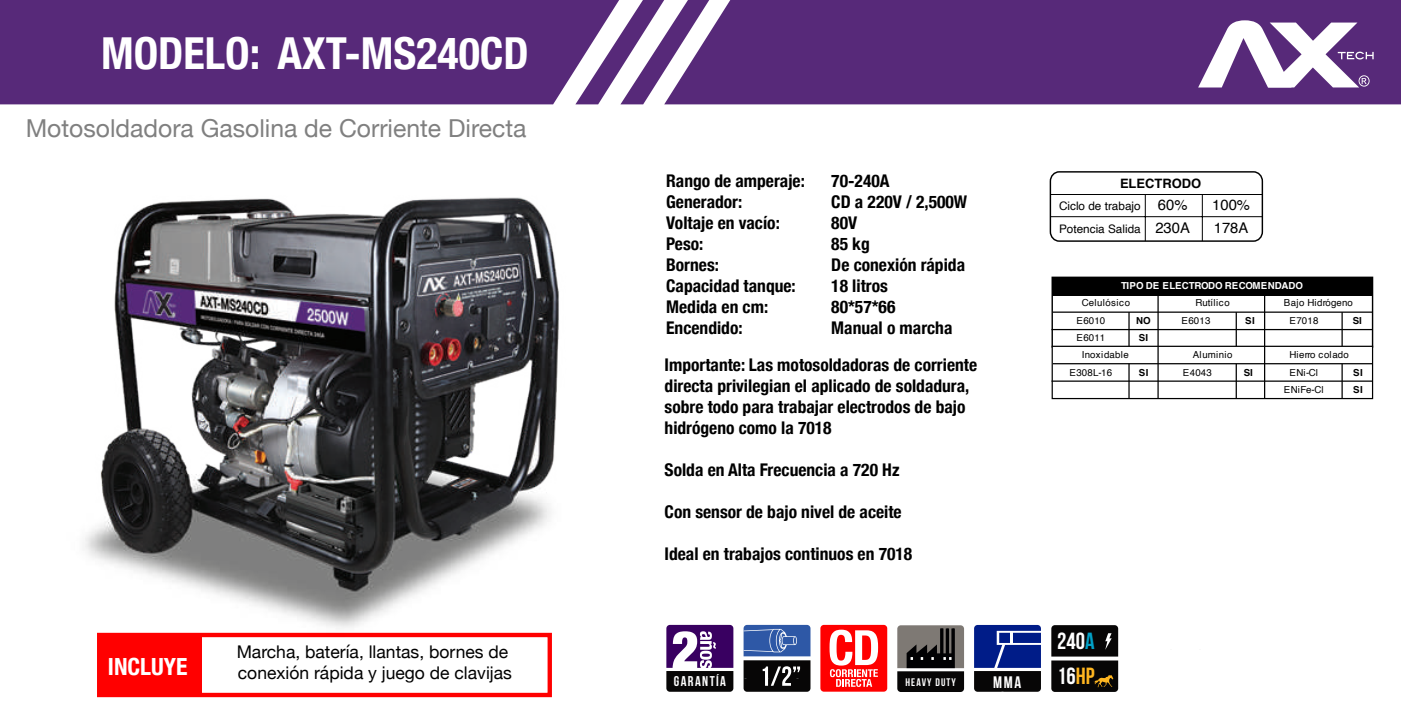
<style>
.page{position:relative;width:1401px;height:720px;background:#fff}
.page>*{position:absolute;margin:0;border:0;box-sizing:border-box;transform-origin:0 0}
.t1{font:700 condensed 44px "Helvetica Neue";color:#fff}
.t2{font:24.75px "Helvetica Neue";color:#808080}
.t3{font:700 condensed 23.75px "Helvetica Neue";color:#fff}
.t4{font:23.25px/35px "Bebas Neue";color:#fff}
.t5{font:700 condensed 17.5px/21px "Helvetica Neue";color:#000}
.t6{font:17.5px/21px "Helvetica Neue";color:#000}
.t7{font:16.75px "Bebas Neue";color:#fff}
.t8{font:14.75px "Helvetica";color:#000}
.t9{font:14.25px "Bebas Neue";letter-spacing:.1em;color:#fff}
.t10{font:700 13px "Helvetica";color:#000}
.t11{font:11.75px "Helvetica";color:#000}
.t12{font:11px "Bebas Neue";letter-spacing:.1em;color:#fff}
.t13{font:9.75px/17.8px "Helvetica";letter-spacing:.015em;color:#000}
.t14{font:700 9.75px "Helvetica";letter-spacing:-.005em;color:#fff}
.t15{font:700 9.75px "Helvetica";letter-spacing:.045em;color:#000}
.s1{font-size:14.75px}
.s2{color:#01a0c6}
.s3{color:#ffb620}
</style>
<div class="page">
<svg style="left:743px;top:625px;width:67px;height:67px;background:#3f5172"></svg>
<svg style="left:974px;top:625px;width:66px;height:67px;background:#20306d"></svg>
<div style="left:709px;top:0;width:691px;height:104px;background:#572979"></div>
<div style="left:0;top:0;width:575px;height:104px;background:#572979"></div>
<svg style="left:575px;top:0;width:134px;height:104px"></svg>
<div style="left:99px;top:635px;width:103px;height:60px;background:#f00"></div>
<div style="left:97px;top:633px;width:455px;height:64px;border:4px solid #f00"></div>
<svg style="left:1197px;top:20px;width:176px;height:68px"></svg>
<div style="left:1049px;top:171px;width:213px;height:71px;border:1px solid #000;border-radius:9px"></div>
<hr style="left:1049px;top:216px;width:212px;height:1px;background:#000">
<hr style="left:1201px;top:195px;width:1px;height:46px;background:#000">
<hr style="left:1144px;top:195px;width:1px;height:46px;background:#000">
<hr style="left:1050px;top:194px;width:211px;height:1px;background:#000">
<svg style="left:666px;top:625px;width:67px;height:67px"></svg>
<div style="left:820px;top:625px;width:67px;height:67px;background:#f00;border-radius:4px"></div>
<svg style="left:829px;top:630px;width:48px;height:57px"></svg>
<div style="left:1051px;top:277px;width:321px;height:71px;background:#fff;border:1px solid #000"></div>
<div style="left:1051px;top:277px;width:321px;height:18px;background:#000"></div>
<hr style="left:1052px;top:312px;width:320px;height:1px;background:#000">
<hr style="left:1051px;top:329px;width:321px;height:1px;background:#000">
<hr style="left:1128px;top:312px;width:1px;height:35px;background:#000">
<hr style="left:1157px;top:295px;width:1px;height:52px;background:#000">
<hr style="left:1341px;top:312px;width:1px;height:35px;background:#000">
<hr style="left:1235px;top:312px;width:1px;height:35px;background:#000">
<hr style="left:1263px;top:295px;width:1px;height:52px;background:#000">
<div style="left:1051px;top:346px;width:321px;height:53px;background:#fff;border:1px solid #000"></div>
<hr style="left:1052px;top:363px;width:320px;height:1px;background:#000">
<hr style="left:1051px;top:381px;width:321px;height:1px;background:#000">
<hr style="left:1128px;top:364px;width:1px;height:35px;background:#000">
<hr style="left:1157px;top:346px;width:1px;height:53px;background:#000">
<hr style="left:1341px;top:364px;width:1px;height:35px;background:#000">
<hr style="left:1235px;top:364px;width:1px;height:35px;background:#000">
<hr style="left:1263px;top:346px;width:1px;height:53px;background:#000">
<img style="left:85px;top:197px;width:474px;height:484px">
<svg style="left:897px;top:625px;width:66px;height:67px;background:#43413f"></svg>
<svg style="left:1051px;top:625px;width:66px;height:67px;background:#1e1c19"></svg>
<h1 class="t1" style="left:101px;top:17px;width:429px">MODELO: AXT-MS240CD</h1>
<h2 class="t2" style="left:26px;top:110px;width:502px">Motosoldadora Gasolina de Corriente Directa</h2>
<h3 class="t3" style="left:108px;top:646px;width:81px">INCLUYE</h3>
<p class="t6" style="left:237px;top:643px;width:277px">Marcha, batería, llantas, bornes de conexión rápida y juego de clavijas</p>
<p class="t5" style="left:666px;top:169px;width:140px">Rango de amperaje:<br>Generador:<br>Voltaje en vacío:<br>Peso:<br>Bornes:<br>Capacidad tanque:<br>Medida en cm:<br>Encendido:</p>
<p class="t5" style="left:831px;top:169px;width:137px">70-240A<br>CD a 220V / 2,500W<br>80V<br>85 kg<br>De conexión rápida<br>18 litros<br>80*57*66<br>Manual o marcha</p>
<p class="t5" style="left:664px;top:353px;width:314px">Importante: Las motosoldadoras de corriente directa privilegian el aplicado de soldadura, sobre todo para trabajar electrodos de bajo hidrógeno como la 7018</p>
<p class="t5" style="left:664px;top:458px;width:236px">Solda en Alta Frecuencia a 720 Hz</p>
<p class="t5" style="left:664px;top:500px;width:238px">Con sensor de bajo nivel de aceite</p>
<p class="t5" style="left:664px;top:542px;width:249px">Ideal en trabajos continuos en 7018</p>
<p class="t10" style="left:1119px;top:173px;width:83px">ELECTRODO</p>
<p class="t8" style="left:1157px;top:194px;width:31px">60%</p>
<p class="t8" style="left:1211px;top:194px;width:39px">100%</p>
<p class="t11" style="left:1058px;top:219px;width:132px">Potencia Salida <span class="s1">230A</span></p>
<p class="t8" style="left:1213px;top:216px;width:36px">178A</p>
<p class="t11" style="left:1058px;top:197px;width:83px">Ciclo de trabajo</p>
<p class="t14" style="left:1120px;top:278px;width:183px">TIPO DE ELECTRODO RECOMENDADO</p>
<p class="t13" style="left:1076px;top:294px;width:55px;text-indent:6px">Celulósico<br>E6010</p>
<p class="t13" style="left:1195px;top:294px;width:36px">Rutílico</p>
<p class="t13" style="left:1289px;top:294px;width:65px;text-indent:-6px">Bajo Hidrógeno<br>E7018</p>
<p class="t15" style="left:1135px;top:313px;width:16px">NO</p>
<p class="t13" style="left:1181px;top:312px;width:30px">E6013</p>
<p class="t15" style="left:1244px;top:313px;width:11px">SI</p>
<p class="t15" style="left:1352px;top:313px;width:11px">SI</p>
<p class="t13" style="left:1076px;top:329px;width:30px">E6011</p>
<p class="t15" style="left:1138px;top:330px;width:11px">SI</p>
<p class="t13" style="left:1069px;top:346px;width:61px;text-indent:12px">Inoxidable<br>E308L-16</p>
<p class="t15" style="left:1138px;top:365px;width:11px">SI</p>
<p class="t13" style="left:1182px;top:346px;width:51px;text-indent:10px">Aluminio<br>E4043</p>
<p class="t13" style="left:1289px;top:346px;width:61px">Hierro colado</p>
<p class="t15" style="left:1243px;top:365px;width:11px">SI</p>
<p class="t13" style="left:1289px;top:364px;width:30px">ENi-Cl</p>
<p class="t15" style="left:1352px;top:365px;width:11px">SI</p>
<p class="t13" style="left:1283px;top:381px;width:41px">ENiFe-Cl</p>
<p class="t15" style="left:1352px;top:382px;width:11px">SI</p>
<p class="t9" style="left:673px;top:673px;width:54px">GARANTÍA</p>
<p class="t12" style="left:905px;top:676px;width:52px">HEAVY DUTY</p>
<p class="t7" style="left:992px;top:673px;width:30px">MMA</p>
<h3 class="t4" style="left:1057px;top:624px;width:39px">240<span class="s2">A<br></span>16<span class="s3">HP</span></h3>
</div>
